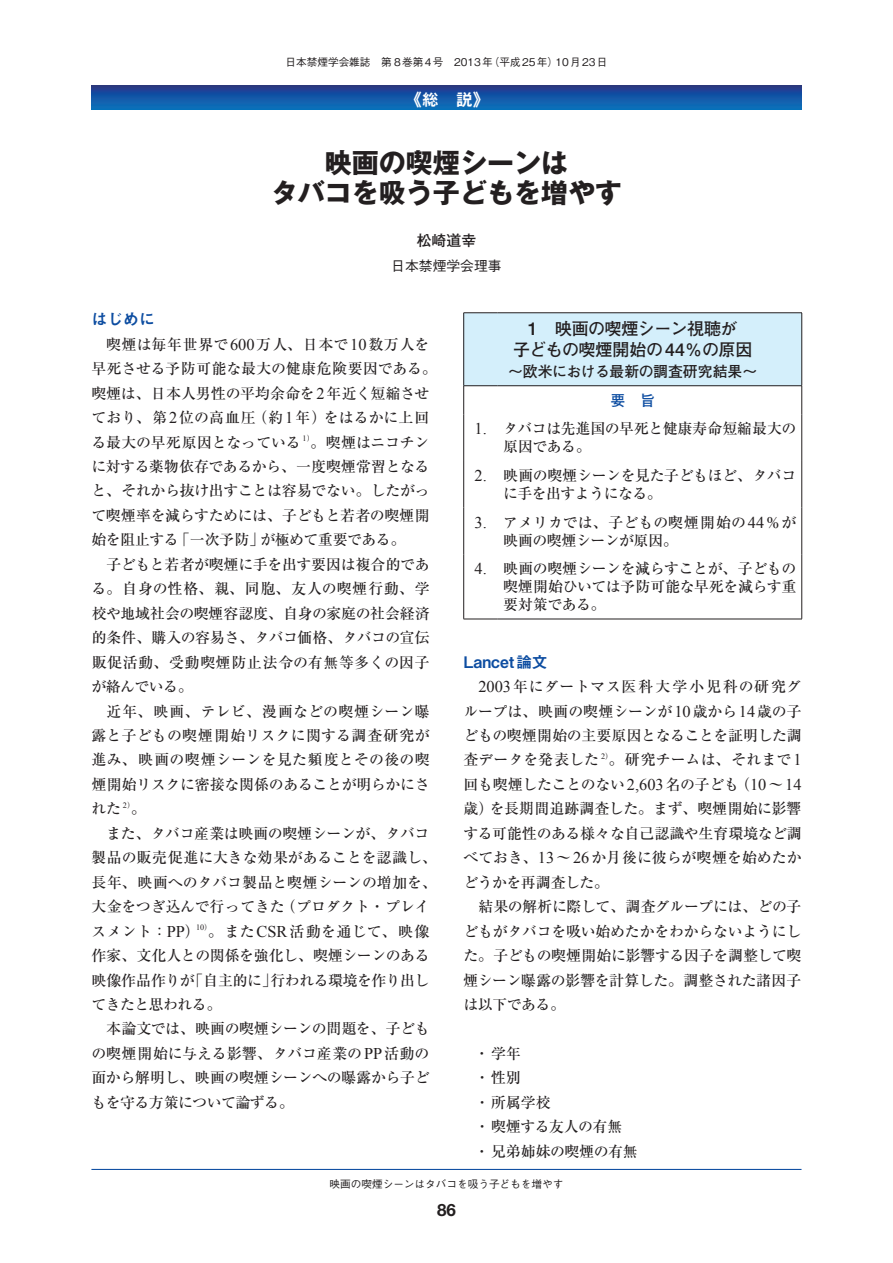
<style>
.page{position:relative;width:893px;height:1263px;background:#fff}
.page>*{position:absolute;margin:0;border:0;box-sizing:border-box;transform-origin:0 0}
.t1{font:700 27px/29.7px "Gothic MB101 Pr 6 N";color:#231f20;text-align:center}
.t2{font:700 16.95px/21.3px "Futo Go B101 Pr 6 N";letter-spacing:-.035em;color:#231f20;text-align:center}
.t3{font:16.95px "Midashi Go Pr 6 N MB31";color:#fff}
.t4{font:700 16.95px "Helvetica Neue";color:#231f20}
.t5{font:15.9px "Midashi Go Pr 6 N MB31";color:#0d4da1}
.t6{font:500 14.85px/24.5px "Ryumin Pr 6 N";letter-spacing:-.015em;color:#231f20;text-align:justify}
.t7{font:500 14.85px/24.5px "Ryumin Pr 6 N";letter-spacing:.005em;color:#231f20}
.t8{font:500 14.85px "Ryumin Pr 6 N";letter-spacing:-.035em;color:#231f20}
.t9{font:500 14.85px "Ryumin Pr 6 N";letter-spacing:.02em;color:#231f20}
.t10{font:700 14.85px "Futo Go B101 Pr 6 N";letter-spacing:-.02em;color:#231f20}
.t11{font:700 14.85px "Futo Go B101 Pr 6 N";color:#231f20}
.t12{font:700 14.85px "Futo Go B101 Pr 6 N";color:#0d4da1}
.t13{font:500 13.8px "Gothic BBB Pr 6 N";color:#231f20}
.t14{font:500 10.65px "Gothic BBB Pr 6 N";color:#231f20}
.t15{font:8.25px "Times New Roman";color:#231f20}
.s1{font-family:"Times New Roman";font-weight:400;font-size:16.35px}
.s2{font-family:"Ryumin Pr 6 N";font-weight:500;font-size:7.5px}
.s3{font-family:"Helvetica Neue";font-weight:500;font-size:17.85px}
</style>
<div class="page">
<img style="left:91px;top:85px;width:710px;height:25px">
<hr style="left:91px;top:1169px;width:710px;height:1px;background:#0d4da1">
<div style="left:464px;top:313px;width:338px;height:73px;background:#d4effb"></div>
<svg style="left:463px;top:386px;width:1px;height:28px"></svg>
<svg style="left:801px;top:386px;width:1px;height:28px"></svg>
<hr style="left:463px;top:414px;width:1px;height:47px;background:#231f20">
<hr style="left:801px;top:414px;width:1px;height:47px;background:#231f20">
<hr style="left:463px;top:461px;width:1px;height:47px;background:#231f20">
<hr style="left:801px;top:461px;width:1px;height:47px;background:#231f20">
<hr style="left:463px;top:508px;width:1px;height:46px;background:#231f20">
<hr style="left:801px;top:508px;width:1px;height:46px;background:#231f20">
<hr style="left:463px;top:554px;width:1px;height:65px;background:#231f20">
<hr style="left:801px;top:554px;width:1px;height:65px;background:#231f20">
<hr style="left:463px;top:619px;width:35px;height:1px;background:#231f20">
<hr style="left:498px;top:619px;width:304px;height:1px;background:#231f20">
<hr style="left:463px;top:312px;width:35px;height:1px;background:#231f20">
<hr style="left:463px;top:313px;width:1px;height:72px;background:#231f20">
<hr style="left:498px;top:312px;width:304px;height:1px;background:#231f20">
<hr style="left:801px;top:313px;width:1px;height:72px;background:#231f20">
<hr style="left:463px;top:385px;width:35px;height:1px;background:#231f20">
<hr style="left:498px;top:385px;width:304px;height:1px;background:#231f20">
<p class="t14" style="left:285px;top:53px;width:323px">日本禁煙学会雑誌　第 8巻第4号　2013年（平成25年）10月23日</p>
<p class="t3" style="left:405px;top:86px;width:87px">《総　説》</p>
<h1 class="t1" style="left:271px;top:148px;width:353px">映画の喫煙シーンは<br>タバコを吸う子どもを増やす</h1>
<p class="t11" style="left:417px;top:229px;width:61px">松崎道幸</p>
<p class="t13" style="left:391px;top:255px;width:112px">日本禁煙学会理事</p>
<p class="t5" style="left:91px;top:307px;width:65px">はじめに</p>
<p class="t7" style="left:91px;top:331px;width:347px;text-indent:15px">喫煙は毎年世界で<span class="s1">600</span>万人、日本で<span class="s1">10</span>数万人を早死させる予防可能な最大の健康危険要因である。喫煙は、日本人男性の平均余命を<span class="s1">2</span>年近く短縮させており、第<span class="s1">2</span>位の高血圧（約<span class="s1">1</span>年）をはるかに上回る最大の早死原因となっている</p>
<p class="t15" style="left:303px;top:433px;width:13px">1<span class="s2">）</span></p>
<p class="t6" style="left:91px;top:429px;width:340px;text-indent:219px">。喫煙はニコチンに対する薬物依存であるから、一度喫煙常習となると、それから抜け出すことは容易でない。したがって喫煙率を減らすためには、子どもと若者の喫煙開始を阻止する「一次予防」が極めて重要である。</p>
<p class="t6" style="left:92px;top:551px;width:340px;text-indent:15px">子どもと若者が喫煙に手を出す要因は複合的である。自身の性格、親、同胞、友人の喫煙行動、学校や地域社会の喫煙容認度、自身の家庭の社会経済的条件、購入の容易さ、タバコ価格、タバコの宣伝販促活動、受動喫煙防止法令の有無等多くの因子が絡んでいる。</p>
<p class="t6" style="left:92px;top:698px;width:340px;text-indent:15px">近年、映画、テレビ、漫画などの喫煙シーン曝露と子どもの喫煙開始リスクに関する調査研究が進み、映画の喫煙シーンを見た頻度とその後の喫煙開始リスクに密接な関係のあることが明らかにされた</p>
<p class="t15" style="left:123px;top:799px;width:13px">2<span class="s2">）</span></p>
<p class="t6" style="left:131px;top:796px;width:16px">。</p>
<p class="t6" style="left:106px;top:820px;width:325px">また、タバコ産業は映画の喫煙シーンが、タバコ</p>
<p class="t6" style="left:91px;top:845px;width:347px">製品の販売促進に大きな効果があることを認識し、</p>
<p class="t6" style="left:91px;top:869px;width:347px">長年、映画へのタバコ製品と喫煙シーンの増加を、</p>
<p class="t6" style="left:92px;top:894px;width:340px">大金をつぎ込んで行ってきた（プロダクト・プレイ</p>
<p class="t9" style="left:92px;top:919px;width:339px">スメント：<span class="s1">PP</span>）<sup>10</sup><sup>）</sup>。また<span class="s1">CSR</span>活動を通じて、映像</p>
<p class="t6" style="left:91px;top:943px;width:340px">作家、文化人との関係を強化し、喫煙シーンのある</p>
<p class="t8" style="left:92px;top:968px;width:339px">映像作品作りが「自主的に」行われる環境を作り出し</p>
<p class="t8" style="left:91px;top:993px;width:132px">てきたと思われる。</p>
<p class="t6" style="left:106px;top:1016px;width:325px">本論文では、映画の喫煙シーンの問題を、子ども</p>
<p class="t6" style="left:91px;top:1040px;width:339px">の喫煙開始に与える影響、タバコ産業の<span class="s1">PP</span>活動の</p>
<p class="t6" style="left:91px;top:1065px;width:340px">面から解明し、映画の喫煙シーンへの曝露から子ど</p>
<p class="t8" style="left:92px;top:1090px;width:204px">もを守る方策について論ずる。</p>
<p class="t2" style="left:513px;top:317px;width:241px"><span class="s3">1</span> 映画の喫煙シーン視聴が<br>子どもの喫煙開始の<span class="s3">44</span>％の原因</p>
<p class="t10" style="left:508px;top:360px;width:251px">～欧米における最新の調査研究結果～</p>
<p class="t12" style="left:610px;top:388px;width:46px">要 旨</p>
<p class="t6" style="left:503px;top:419px;width:294px;line-height:18px;text-indent:-29px"><span class="s1">1.</span> タバコは先進国の早死と健康寿命短縮最大の原因である。</p>
<p class="t6" style="left:503px;top:466px;width:294px;line-height:18px;text-indent:-29px"><span class="s1">2.</span> 映画の喫煙シーンを見た子どもほど、タバコに手を出すようになる。</p>
<p class="t6" style="left:503px;top:512px;width:294px;line-height:18px;text-indent:-29px"><span class="s1">3.</span> アメリカでは、子どもの喫煙開始の<span class="s1">44</span>％が映画の喫煙シーンが原因。</p>
<p class="t6" style="left:503px;top:559px;width:294px;line-height:18px;text-indent:-29px"><span class="s1">4.</span> 映画の喫煙シーンを減らすことが、子どもの喫煙開始ひいては予防可能な早死を減らす重要対策である。</p>
<p class="t5" style="left:463px;top:649px;width:86px">Lancet論文</p>
<p class="t6" style="left:463px;top:674px;width:340px;text-indent:15px"><span class="s1">2003</span>年にダートマス医科大学小児科の研究グループは、映画の喫煙シーンが<span class="s1">10</span>歳から<span class="s1">14</span>歳の子どもの喫煙開始の主要原因となることを証明した調査データを発表した</p>
<p class="t15" style="left:601px;top:750px;width:13px">2<span class="s2">）</span></p>
<p class="t6" style="left:463px;top:747px;width:340px;text-indent:145px">。研究チームは、それまで<span class="s1">1</span>回も喫煙したことのない<span class="s1">2,603</span>名の子ども（<span class="s1">10</span>～<span class="s1">14</span>歳）を長期間追跡調査した。まず、喫煙開始に影響する可能性のある様々な自己認識や生育環境など調べておき、<span class="s1">13</span>～<span class="s1">26</span>か月後に彼らが喫煙を始めたかどうかを再調査した。</p>
<p class="t6" style="left:463px;top:894px;width:340px;text-indent:15px">結果の解析に際して、調査グループには、どの子どもがタバコを吸い始めたかをわからないようにした。子どもの喫煙開始に影響する因子を調整して喫煙シーン曝露の影響を計算した。調整された諸因子は以下である。</p>
<p class="t6" style="left:474px;top:1040px;width:165px;text-align:left">・学年<br>・性別<br>・所属学校<br>・喫煙する友人の有無・兄弟姉妹の喫煙の有無</p>
<p class="t14" style="left:330px;top:1176px;width:235px">映画の喫煙シーンはタバコを吸う子どもを増やす</p>
<p class="t4" style="left:437px;top:1199px;width:20px">86</p>
</div>
